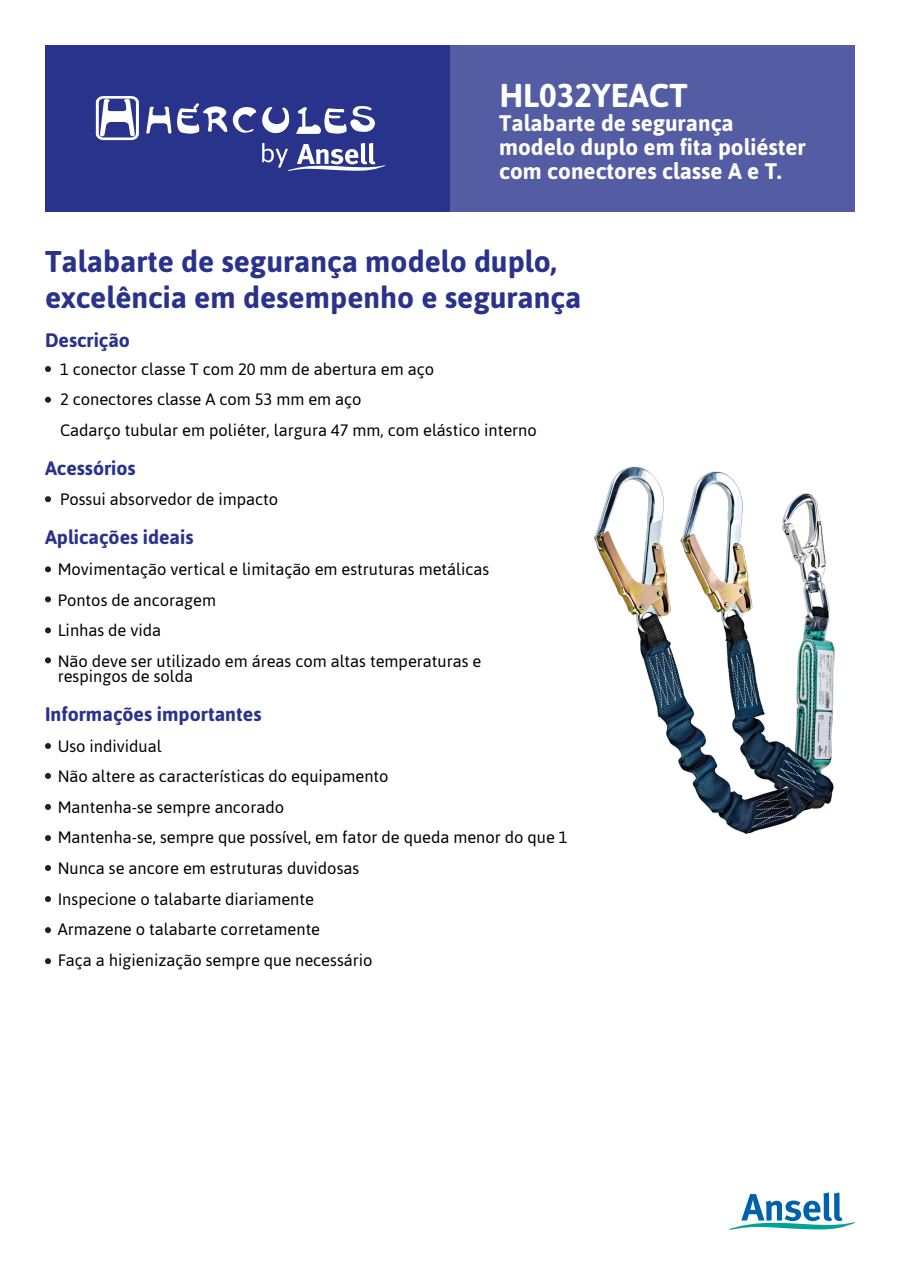
<style>
.page{position:relative;width:900px;height:1275px;background:#fff}
.page>*{position:absolute;margin:0;border:0;box-sizing:border-box;transform-origin:0 0}
.t1{font:700 33px "Asap";color:#fff}
.t2{font:700 30px "Asap";color:#29338c}
.t3{font:700 22.5px "Asap";color:#fff}
.t4{font:700 19.5px "Asap";color:#29338c}
.t5{font:16.5px "Asap";color:#000}
</style>
<div class="page">
<div style="left:45px;top:45px;width:405px;height:167px;background:#29338c"></div>
<div style="left:450px;top:45px;width:405px;height:167px;background:#545ca3"></div>
<svg style="left:96px;top:96px;width:43px;height:44px"></svg>
<svg style="left:146px;top:107px;width:25px;height:27px"></svg>
<svg style="left:177px;top:103px;width:50px;height:31px"></svg>
<svg style="left:233px;top:107px;width:23px;height:26px"></svg>
<svg style="left:262px;top:107px;width:27px;height:26px"></svg>
<svg style="left:296px;top:106px;width:79px;height:28px"></svg>
<svg style="left:262px;top:143px;width:123px;height:28px"></svg>
<svg style="left:45px;top:566px;width:6px;height:6px"></svg>
<svg style="left:45px;top:743px;width:6px;height:6px"></svg>
<svg style="left:45px;top:835px;width:6px;height:6px"></svg>
<svg style="left:45px;top:627px;width:6px;height:6px"></svg>
<svg style="left:45px;top:804px;width:6px;height:6px"></svg>
<svg style="left:45px;top:896px;width:6px;height:6px"></svg>
<svg style="left:45px;top:958px;width:6px;height:6px"></svg>
<svg style="left:45px;top:366px;width:6px;height:6px"></svg>
<svg style="left:45px;top:596px;width:6px;height:6px"></svg>
<svg style="left:45px;top:773px;width:6px;height:6px"></svg>
<svg style="left:45px;top:865px;width:6px;height:6px"></svg>
<svg style="left:45px;top:927px;width:6px;height:6px"></svg>
<svg style="left:45px;top:657px;width:6px;height:6px"></svg>
<svg style="left:45px;top:397px;width:6px;height:6px"></svg>
<svg style="left:45px;top:496px;width:6px;height:6px"></svg>
<svg style="left:730px;top:1192px;width:125px;height:38px"></svg>
<img style="left:594px;top:466px;width:241px;height:369px">
<p class="t1" style="left:499px;top:73px;width:190px">HL032YEACT</p>
<p class="t3" style="left:499px;top:108px;width:236px">Talabarte de segurança</p>
<p class="t3" style="left:499px;top:132px;width:308px">modelo duplo em fita poliéster</p>
<p class="t3" style="left:499px;top:156px;width:284px">com conectores classe A e T.</p>
<p class="t2" style="left:45px;top:241px;width:513px">Talabarte de segurança modelo duplo,</p>
<p class="t2" style="left:45px;top:277px;width:538px">excelência em desempenho e segurança</p>
<p class="t4" style="left:45px;top:327px;width:87px">Descrição</p>
<p class="t5" style="left:60px;top:358px;width:376px">1 conector classe T com 20 mm de abertura em aço</p>
<p class="t5" style="left:60px;top:389px;width:303px">2 conectores classe A com 53 mm em aço</p>
<p class="t5" style="left:60px;top:419px;width:478px">Cadarço tubular em poliéter, largura 47 mm, com elástico interno</p>
<p class="t4" style="left:45px;top:455px;width:92px">Acessórios</p>
<p class="t5" style="left:60px;top:489px;width:220px">Possui absorvedor de impacto</p>
<p class="t4" style="left:45px;top:524px;width:150px">Aplicações ideais</p>
<p class="t5" style="left:58px;top:559px;width:433px">Movimentação vertical e limitação em estruturas metálicas</p>
<p class="t5" style="left:58px;top:589px;width:160px">Pontos de ancoragem</p>
<p class="t5" style="left:58px;top:620px;width:105px">Linhas de vida</p>
<p class="t5" style="left:58px;top:650px;width:425px">Não deve ser utilizado em áreas com altas temperaturas e</p>
<p class="t5" style="left:58px;top:665px;width:137px">respingos de solda</p>
<p class="t4" style="left:45px;top:701px;width:218px">Informações importantes</p>
<p class="t5" style="left:58px;top:735px;width:105px">Uso individual</p>
<p class="t5" style="left:58px;top:766px;width:332px">Não altere as características do equipamento</p>
<p class="t5" style="left:58px;top:796px;width:228px">Mantenha-se sempre ancorado</p>
<p class="t5" style="left:58px;top:827px;width:512px">Mantenha-se, sempre que possível, em fator de queda menor do que 1</p>
<p class="t5" style="left:58px;top:857px;width:303px">Nunca se ancore em estruturas duvidosas</p>
<p class="t5" style="left:58px;top:888px;width:258px">Inspecione o talabarte diariamente</p>
<p class="t5" style="left:58px;top:918px;width:264px">Armazene o talabarte corretamente</p>
<p class="t5" style="left:58px;top:949px;width:316px">Faça a higienização sempre que necessário</p>
</div>
